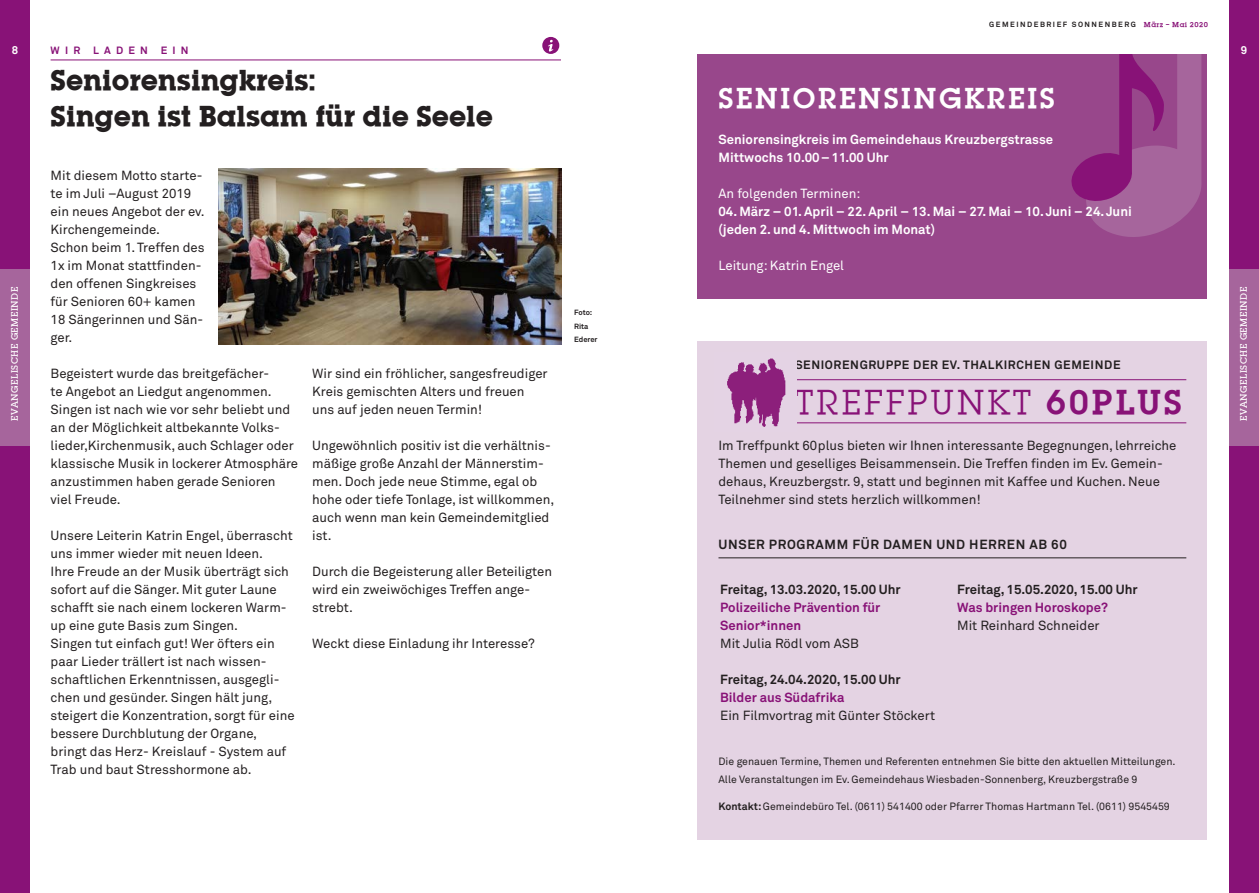
<style>
.page{position:relative;width:1259px;height:893px;background:#fff}
.page>*{position:absolute;margin:0;border:0;box-sizing:border-box;transform-origin:0 0}
.t1{font:36px "Lubalin Graph ITCTT Book";letter-spacing:.075em;color:#881277}
.t2{font:30px/36px "Lubalin Graph Md ITCTT Bold";color:#231f20}
.t3{font:30px "Lubalin Graph ITCTT Demi";letter-spacing:.075em;color:#fff}
.t4{font:13.2px/18px "Akkurat";color:#231f20}
.t5{font:700 13.2px/18px "Akkurat";color:#fff}
.t6{font:700 13.2px "Akkurat";color:#231f20}
.t7{font:700 13.2px/18px "Akkurat";color:#881277}
.t8{font:13.2px "Akkurat";color:#fff}
.t9{font:700 13.2px "Akkurat";letter-spacing:.05em;color:#231f20}
.t10{font:700 12px "Akkurat";letter-spacing:.05em;color:#231f20}
.t11{font:700 11.25px "Akkurat";color:#fff}
.t12{font:10.5px/18px "Akkurat";color:#231f20}
.t13{font:700 10.5px "Akkurat";letter-spacing:.5em;color:#881277}
.t14{font:9.75px "Lubalin Graph Md ITCTT";letter-spacing:.05em;color:#fff}
.t15{font:700 7.5px "Akkurat";letter-spacing:.2em;color:#231f20}
.t16{font:700 7.5px/13.5px "Akkurat";color:#231f20}
.s1{font-family:"Lubalin Graph ITCTT Demi";font-weight:400;color:#881277}
.s2{font-family:"Lubalin Graph ITCTT Demi"}
.s3{font-weight:700}
</style>
<div class="page">
<svg style="left:542px;top:37px;width:17px;height:17px"></svg>
<div style="left:697px;top:341px;width:509px;height:498px;background:#e4d3e3"></div>
<hr style="left:718px;top:379px;width:468px;height:1px;background:#881277">
<hr style="left:718px;top:423px;width:468px;height:1px;background:#881277">
<hr style="left:718px;top:558px;width:468px;height:1px;background:#231f20">
<img style="left:718px;top:358px;width:78px;height:69px">
<hr style="left:51px;top:60px;width:510px;height:1px;background:#881277">
<div style="left:697px;top:54px;width:509px;height:244px;background:#98478b"></div>
<svg style="left:1071px;top:54px;width:131px;height:183px"></svg>
<img style="left:219px;top:168px;width:342px;height:176px">
<div style="left:1229px;top:0;width:30px;height:893px;background:#881277"></div>
<div style="left:1229px;top:269px;width:30px;height:177px;background:#a6659c"></div>
<div style="left:0;top:0;width:30px;height:893px;background:#881277"></div>
<div style="left:0;top:269px;width:30px;height:177px;background:#a6659c"></div>
<p class="t15" style="left:989px;top:20px;width:220px">GEMEINDEBRIEF SONNENBERG <span class="s1">März – Mai 2020</span></p>
<p class="t11" style="left:12px;top:43px;width:8px">8</p>
<p class="t11" style="left:1240px;top:43px;width:8px">9</p>
<p class="t13" style="left:51px;top:44px;width:139px">WIR LADEN EIN</p>
<h2 class="t2" style="left:51px;top:61px;width:444px">Seniorensingkreis:<br>Singen ist Balsam für die Seele</h2>
<p class="t4" style="left:51px;top:166px;width:156px">Mit diesem Motto starte&shy;te im Juli –August 2019 ein neues Angebot der ev.<br>Kirchengemeinde.<br>Schon beim 1. Treffen des<br>1x im Monat stattfinden&shy;den offenen Singkreises für Senioren 60+ kamen<br>18 Sängerinnen und Sän&shy;ger.</p>
<p class="t4" style="left:51px;top:364px;width:249px">Begeistert wurde das breitgefächer-<br>te Angebot an Liedgut angenommen.<br>Singen ist nach wie vor sehr beliebt und an der Möglichkeit altbekannte Volks&shy;lieder,Kirchenmusik, auch Schlager oder klassische Musik in lockerer Atmosphäre anzustimmen haben gerade Senioren viel Freude.</p>
<p class="t4" style="left:51px;top:526px;width:245px">Unsere Leiterin Katrin Engel, überrascht uns immer wieder mit neuen Ideen.<br>Ihre Freude an der Musik überträgt sich sofort auf die Sänger. Mit guter Laune schafft sie nach einem lockeren Warm&shy;up eine gute Basis zum Singen.<br>Singen tut einfach gut! Wer öfters ein paar Lieder trällert ist nach wissen&shy;schaftlichen Erkenntnissen, ausgegli&shy;chen und gesünder. Singen hält jung, steigert die Konzentration, sorgt für eine bessere Durchblutung der Organe, bringt das Herz- Kreislauf - System auf Trab und baut Stresshormone ab.</p>
<h2 class="t3" style="left:718px;top:80px;width:338px">SENIORENSINGKREIS</h2>
<p class="t5" style="left:718px;top:130px;width:336px">Seniorensingkreis im Gemeindehaus Kreuzbergstrasse<br>Mittwochs 10.00–11.00 Uhr</p>
<p class="t8" style="left:718px;top:185px;width:143px">An folgenden Terminen:</p>
<p class="t5" style="left:718px;top:202px;width:415px">04. März – 01. April – 22. April – 13. Mai – 27. Mai – 10. Juni – 24. Juni (jeden 2. und 4. Mittwoch im Monat)</p>
<p class="t8" style="left:718px;top:257px;width:127px">Leitung: Katrin Engel</p>
<p class="t14" style="left:9px;top:421px;width:136px;rotate:-90deg">EVANGELISCHE GEMEINDE</p>
<p class="t14" style="left:1237px;top:421px;width:136px;rotate:-90deg">EVANGELISCHE GEMEINDE</p>
<p class="t16" style="left:574px;top:305px;width:25px">Foto:<br>Rita<br>Ederer</p>
<p class="t10" style="left:795px;top:357px;width:327px">SENIORENGRUPPE DER EV. THALKIRCHEN GEMEINDE</p>
<h1 class="t1" style="left:795px;top:381px;width:388px">TREFFPUNKT <span class="s2">60PLUS</span></h1>
<p class="t4" style="left:718px;top:436px;width:459px">Im Treffpunkt 60plus bieten wir Ihnen interessante Begegnungen, lehrreiche Themen und geselliges Beisammensein. Die Treffen finden im Ev. Gemein&shy;dehaus, Kreuzbergstr. 9, statt und beginnen mit Kaffee und Kuchen. Neue Teilnehmer sind stets herzlich willkommen!</p>
<p class="t9" style="left:718px;top:536px;width:350px">UNSER PROGRAMM FÜR DAMEN UND HERREN AB 60</p>
<p class="t4" style="left:312px;top:364px;width:237px">Wir sind ein fröhlicher, sangesfreudiger<br>Kreis gemischten Alters und freuen uns auf jeden neuen Termin!</p>
<p class="t4" style="left:312px;top:436px;width:243px">Ungewöhnlich positiv ist die verhältnis&shy;mäßige große Anzahl der Männerstim&shy;men. Doch jede neue Stimme, egal ob hohe oder tiefe Tonlage, ist willkommen, auch wenn man kein Gemeindemitglied ist.</p>
<p class="t4" style="left:312px;top:562px;width:241px">Durch die Begeisterung aller Beteiligten wird ein zweiwöchiges Treffen ange&shy;strebt.</p>
<p class="t4" style="left:312px;top:634px;width:224px">Weckt diese Einladung ihr Interesse?</p>
<p class="t6" style="left:957px;top:581px;width:182px">Freitag, 15.05.2020, 15.00 Uhr</p>
<p class="t7" style="left:957px;top:598px;width:152px">Was bringen Horoskope?</p>
<p class="t4" style="left:957px;top:616px;width:144px">Mit Reinhard Schneider</p>
<p class="t6" style="left:720px;top:581px;width:182px">Freitag, 13.03.2020, 15.00 Uhr</p>
<p class="t7" style="left:720px;top:598px;width:162px">Polizeiliche Prävention für<br>Senior*innen</p>
<p class="t4" style="left:720px;top:634px;width:140px">Mit Julia Rödl vom ASB</p>
<p class="t6" style="left:720px;top:671px;width:182px">Freitag, 24.04.2020, 15.00 Uhr</p>
<p class="t7" style="left:720px;top:688px;width:126px">Bilder aus Südafrika</p>
<p class="t4" style="left:720px;top:706px;width:216px">Ein Filmvortrag mit Günter Stöckert</p>
<p class="t12" style="left:718px;top:752px;width:459px">Die genauen Termine, Themen und Referenten entnehmen Sie bitte den aktuellen Mitteilungen.<br>Alle Veranstaltungen im Ev. Gemeindehaus Wiesbaden-Sonnenberg, Kreuzbergstraße 9</p>
<p class="t12" style="left:718px;top:797px;width:453px"><span class="s3">Kontakt:</span> Gemeindebüro Tel. (0611) 541400 oder Pfarrer Thomas Hartmann Tel. (0611) 9545459</p>
</div>
